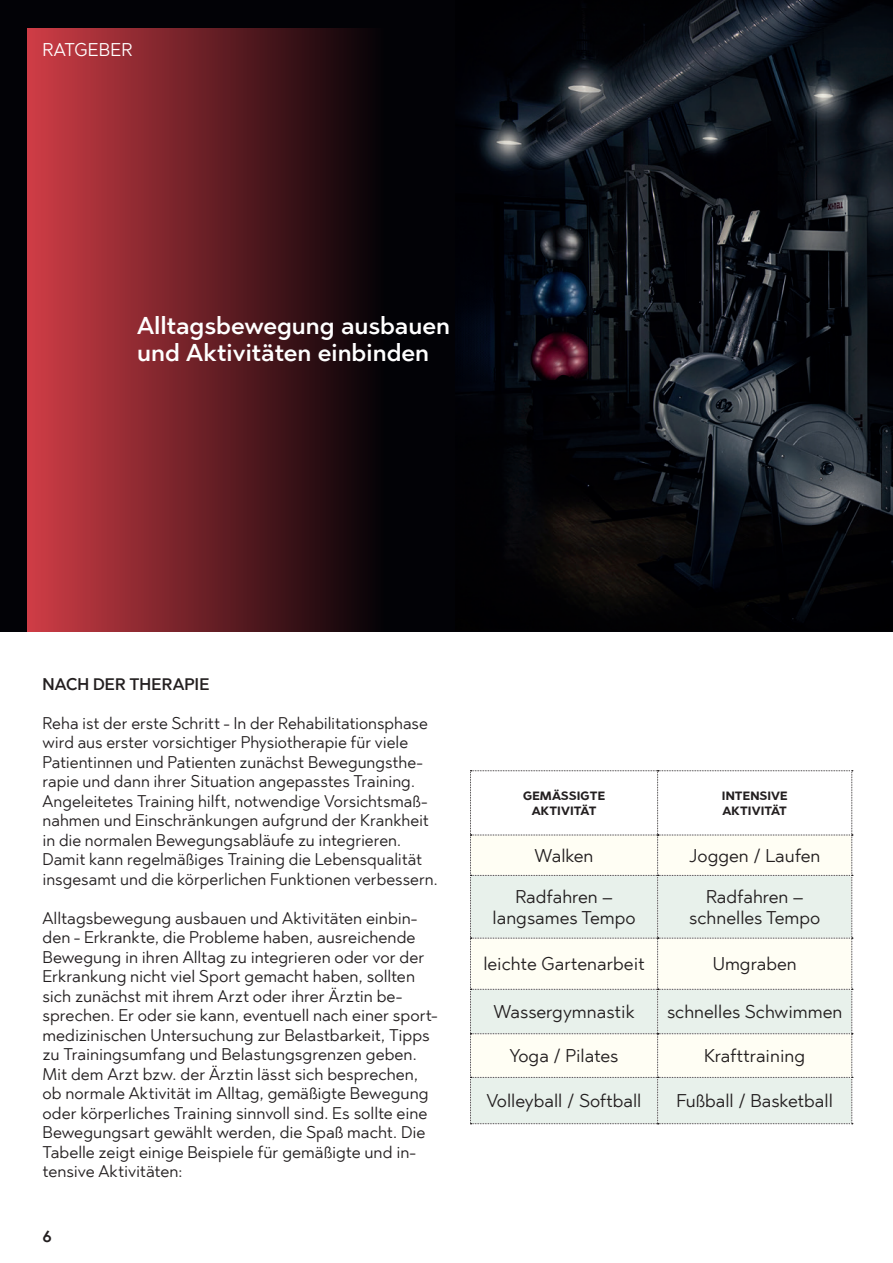
<style>
.page{position:relative;width:893px;height:1263px;background:#fff}
.page>*{position:absolute;margin:0;border:0;box-sizing:border-box;transform-origin:0 0}
.t1{font:500 24px/27px "Abrade";letter-spacing:-.005em;color:#fff}
.t2{font:18px/21.6px "Abrade";color:#231f20;text-align:center}
.t3{font:18px "Abrade";letter-spacing:.01em;color:#fff}
.t4{font:500 18px "Abrade";color:#231f20}
.t5{font:16.5px/19.5px "Abrade";letter-spacing:-.005em;color:#231f20}
.t6{font:500 16.5px "Abrade";letter-spacing:.005em;color:#231f20}
.t7{font:700 12px/14.4px "Abrade";letter-spacing:.01em;color:#231f20;text-align:center}
</style>
<div class="page">
<div style="left:0;top:0;width:893px;height:631px;background:#020206"></div>
<img style="left:643px;top:0;width:250px;height:619px">
<svg style="left:470px;top:770px;width:383px;height:354px"></svg>
<svg style="left:27px;top:28px;width:634px;height:603px"></svg>
<p class="t3" style="left:43px;top:38px;width:91px">RATGEBER</p>
<h1 class="t1" style="left:137px;top:311px;width:314px">Alltagsbewegung ausbauen und Aktivitäten einbinden</h1>
<p class="t6" style="left:43px;top:673px;width:169px">NACH DER THERAPIE</p>
<p class="t5" style="left:43px;top:713px;width:397px">Reha ist der erste Schritt - In der Rehabilitationsphase wird aus erster vorsichtiger Physiotherapie für viele Patientinnen und Patienten zunächst Bewegungsthe&shy;rapie und dann ihrer Situation angepasstes Training.<br>Angeleitetes Training hilft, notwendige Vorsichtsmaß&shy;nahmen und Einschränkungen aufgrund der Krankheit in die normalen Bewegungsabläufe zu integrieren.<br>Damit kann regelmäßiges Training die Lebensqualität insgesamt und die körperlichen Funktionen verbessern.</p>
<p class="t5" style="left:43px;top:908px;width:396px">Alltagsbewegung ausbauen und Aktivitäten einbin&shy;den - Erkrankte, die Probleme haben, ausreichende Bewegung in ihren Alltag zu integrieren oder vor der Erkrankung nicht viel Sport gemacht haben, sollten sich zunächst mit ihrem Arzt oder ihrer Ärztin be&shy;sprechen. Er oder sie kann, eventuell nach einer sport&shy;medizinischen Untersuchung zur Belastbarkeit, Tipps zu Trainingsumfang und Belastungsgrenzen geben.<br>Mit dem Arzt bzw. der Ärztin lässt sich besprechen, ob normale Aktivität im Alltag, gemäßigte Bewegung oder körperliches Training sinnvoll sind. Es sollte eine Bewegungsart gewählt werden, die Spaß macht. Die Tabelle zeigt einige Beispiele für gemäßigte und in&shy;tensive Aktivitäten:</p>
<p class="t4" style="left:43px;top:1224px;width:11px">6</p>
<p class="t7" style="left:523px;top:789px;width:84px">GEMÄSSIGTE<br>AKTIVITÄT</p>
<p class="t7" style="left:722px;top:789px;width:67px;text-align:left">INTENSIVE<br>AKTIVITÄT</p>
<p class="t2" style="left:535px;top:844px;width:60px">Walken</p>
<p class="t2" style="left:689px;top:844px;width:133px">Joggen / Laufen</p>
<p class="t2" style="left:493px;top:885px;width:145px">Radfahren – langsames Tempo</p>
<p class="t2" style="left:689px;top:885px;width:133px">Radfahren – schnelles Tempo</p>
<p class="t2" style="left:483px;top:953px;width:163px">leichte Gartenarbeit</p>
<p class="t2" style="left:713px;top:953px;width:86px">Umgraben</p>
<p class="t2" style="left:493px;top:1001px;width:143px">Wassergymnastik</p>
<p class="t2" style="left:667px;top:1001px;width:177px">schnelles Schwimmen</p>
<p class="t2" style="left:510px;top:1045px;width:111px">Yoga / Pilates</p>
<p class="t2" style="left:704px;top:1045px;width:102px">Krafttraining</p>
<p class="t2" style="left:487px;top:1090px;width:156px">Volleyball / Softball</p>
<p class="t2" style="left:677px;top:1090px;width:158px">Fußball / Basketball</p>
</div>
